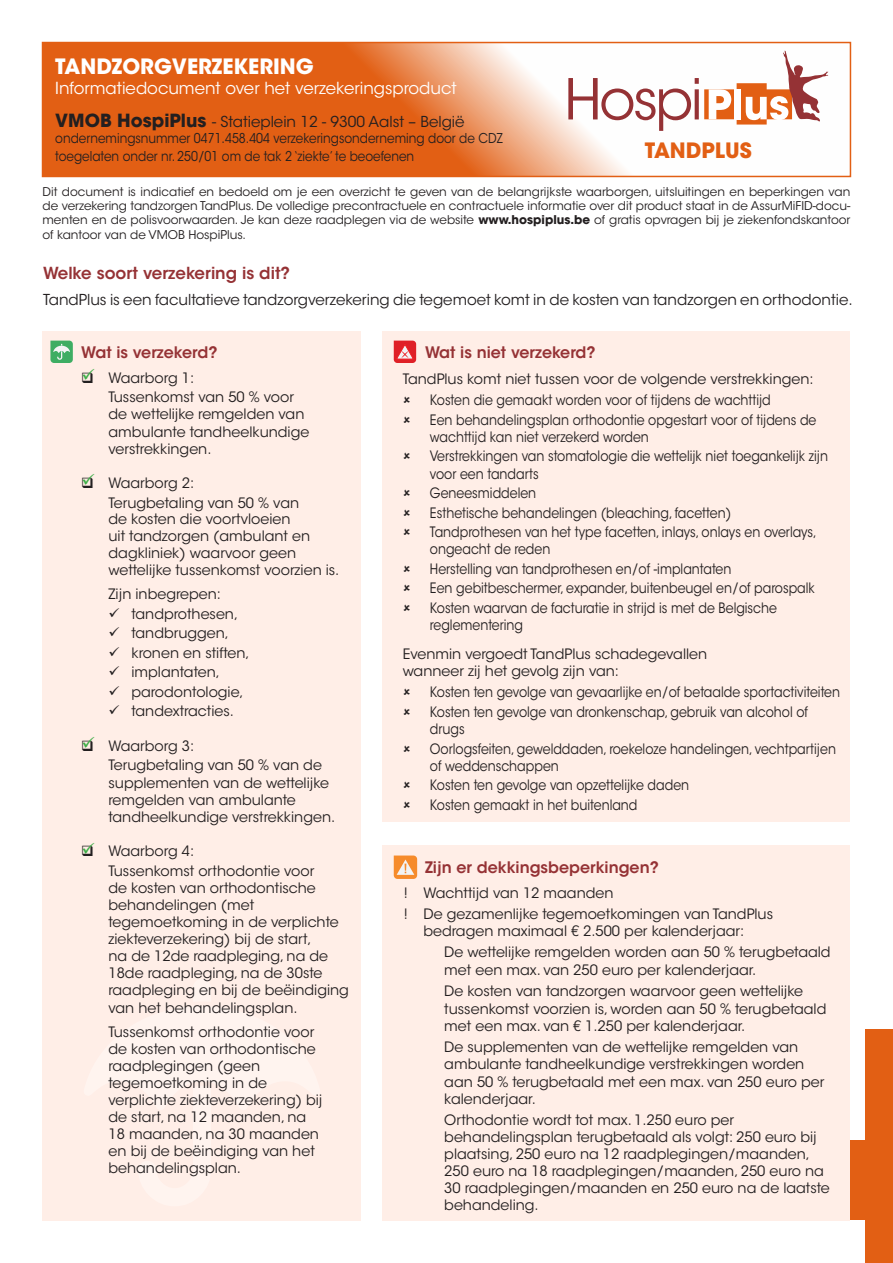
<style>
.page{position:relative;width:893px;height:1263px;background:#fff}
.page>*{position:absolute;margin:0;border:0;box-sizing:border-box;transform-origin:0 0}
.t1{font:700 21px "ITC Avant Garde Std";color:#fff}
.t2{font:700 21px "ITC Avant Garde Std";color:#e25f14}
.t3{font:16.5px "ITC Avant Garde Std";color:#fff}
.t4{font:600 16.5px "ITC Avant Garde Std";color:#953235}
.t5{font:600 15.75px "ITC Avant Garde Std";color:#953235}
.t6{font:15px "ITC Avant Garde Std";color:#231f20}
.t7{font:14.25px/17.1px "ITC Avant Garde Std";color:#231f20}
.t8{font:14.25px/17.1px "ITC Avant Garde Std";color:#231f20;scale:.88 1}
.t9{font:13.5px/18px "ITC Avant Garde Std";color:#231f20;scale:.89 1}
.t10{font:12px/14.4px "ITC Avant Garde Std";color:#231f20;text-align:justify}
.s1{font-weight:700;font-size:18px}
.s2{font-weight:700}
</style>
<div class="page">
<div style="left:43px;top:331px;width:318px;height:889px;background:#ffeee7"></div>
<svg style="left:45px;top:45px;width:784px;height:129px;fill:#e25f14"></svg>
<div style="left:42px;top:42px;width:809px;height:135px;border:2px solid #e25f14"></div>
<div style="left:865px;top:1030px;width:28px;height:233px;background:#e25f14"></div>
<div style="left:850px;top:1141px;width:43px;height:79px;background:#e25f14"></div>
<svg style="left:568px;top:51px;width:260px;height:80px"></svg>
<div style="left:383px;top:331px;width:467px;height:491px;background:#ffeee7"></div>
<div style="left:383px;top:844px;width:467px;height:376px;background:#ffeee7"></div>
<svg style="left:50px;top:341px;width:23px;height:22px"></svg>
<svg style="left:394px;top:341px;width:22px;height:22px"></svg>
<svg style="left:394px;top:855px;width:23px;height:24px"></svg>
<p class="t1" style="left:55px;top:53px;width:260px">TANDZORGVERZEKERING</p>
<p class="t3" style="left:55px;top:78px;width:403px">Informatiedocument over het verzekeringsproduct</p>
<p class="t6" style="left:55px;top:112px;width:411px"><span class="s1">VMOB HospiPlus</span> - Statieplein 12 - 9300 Aalst – België</p>
<p class="t9" style="left:55px;top:129px;width:504px">ondernemingsnummer 0471.458.404 verzekeringsonderneming door de CDZ toegelaten onder nr. 250/01 om de tak 2 ‘ziekte’ te beoefenen</p>
<p class="t10" style="left:43px;top:184px;width:809px">Dit document is indicatief en bedoeld om je een overzicht te geven van de belangrijkste waarborgen, uitsluitingen en beperkingen van de verzekering tandzorgen TandPlus. De volledige precontractuele en contractuele informatie over dit product staat in de AssurMiFID-docu&shy;menten en de polisvoorwaarden. Je kan deze raadplegen via de website <span class="s2">www.hospiplus.be</span> of gratis opvragen bij je ziekenfondskantoor of kantoor van de VMOB HospiPlus.</p>
<p class="t4" style="left:43px;top:263px;width:249px">Welke soort verzekering is dit?</p>
<p class="t6" style="left:43px;top:290px;width:811px">TandPlus is een facultatieve tandzorgverzekering die tegemoet komt in de kosten van tandzorgen en orthodontie.</p>
<p class="t5" style="left:81px;top:343px;width:138px">Wat is verzekerd?</p>
<p class="t7" style="left:81px;top:369px;width:114px">❑ Waarborg 1:</p>
<p class="t7" style="left:109px;top:389px;width:202px">Tussenkomst van 50 % voor de wettelijke remgelden van ambulante tandheelkundige verstrekkingen.</p>
<p class="t7" style="left:81px;top:475px;width:114px">❑ Waarborg 2:</p>
<p class="t7" style="left:109px;top:494px;width:232px">Terugbetaling van 50 % van<br>de kosten die voortvloeien<br>uit tandzorgen (ambulant en dagkliniek) waarvoor geen wettelijke tussenkomst voorzien is.</p>
<p class="t7" style="left:109px;top:586px;width:114px">Zijn inbegrepen:</p>
<p class="t7" style="left:109px;top:605px;width:131px">✓ tandprothesen,</p>
<p class="t7" style="left:109px;top:625px;width:122px">✓ tandbruggen,</p>
<p class="t7" style="left:109px;top:644px;width:143px">✓ kronen en stiften,</p>
<p class="t7" style="left:109px;top:664px;width:113px">✓ implantaten,</p>
<p class="t7" style="left:109px;top:683px;width:137px">✓ parodontologie,</p>
<p class="t7" style="left:109px;top:703px;width:127px">✓ tandextracties.</p>
<p class="t7" style="left:109px;top:736px;width:215px;line-height:19.5px;text-indent:-27px">❑ Waarborg 3:<br>Terugbetaling van 50 % van de</p>
<p class="t7" style="left:109px;top:774px;width:228px">supplementen van de wettelijke remgelden van ambulante tandheelkundige verstrekkingen.</p>
<p class="t7" style="left:81px;top:843px;width:114px">❑ Waarborg 4:</p>
<p class="t7" style="left:109px;top:862px;width:242px">Tussenkomst orthodontie voor<br>de kosten van orthodontische behandelingen (met tegemoetkoming in de verplichte ziekteverzekering) bij de start,<br>na de 12de raadpleging, na de<br>18de raadpleging, na de 30ste raadpleging en bij de beëindiging van het behandelingsplan.</p>
<p class="t7" style="left:109px;top:1023px;width:216px">Tussenkomst orthodontie voor de kosten van orthodontische raadplegingen (geen tegemoetkoming in de verplichte ziekteverzekering) bij de start, na 12 maanden, na<br>18 maanden, na 30 maanden en bij de beëindiging van het behandelingsplan.</p>
<p class="t2" style="left:645px;top:136px;width:108px">TANDPLUS</p>
<p class="t5" style="left:425px;top:343px;width:172px">Wat is niet verzekerd?</p>
<p class="t7" style="left:403px;top:370px;width:412px">TandPlus komt niet tussen voor de volgende verstrekkingen:</p>
<p class="t8" style="left:430px;top:392px;width:389px">Kosten die gemaakt worden voor of tijdens de wachttijd</p>
<p class="t8" style="left:430px;top:411px;width:441px">Een behandelingsplan orthodontie opgestart voor of tijdens de wachttijd kan niet verzekerd worden</p>
<p class="t8" style="left:430px;top:448px;width:454px">Verstrekkingen van stomatologie die wettelijk niet toegankelijk zijn voor een tandarts</p>
<p class="t8" style="left:430px;top:484px;width:122px">Geneesmiddelen</p>
<p class="t8" style="left:430px;top:504px;width:344px">Esthetische behandelingen (bleaching, facetten)</p>
<p class="t8" style="left:430px;top:523px;width:441px">Tandprothesen van het type facetten, inlays, onlays en overlays, ongeacht de reden</p>
<p class="t8" style="left:430px;top:560px;width:344px">Herstelling van tandprothesen en/of -implantaten</p>
<p class="t8" style="left:430px;top:580px;width:439px">Een gebitbeschermer, expander, buitenbeugel en/of parospalk</p>
<p class="t8" style="left:430px;top:599px;width:396px">Kosten waarvan de facturatie in strijd is met de Belgische reglementering</p>
<p class="t7" style="left:403px;top:645px;width:306px">Evenmin vergoedt TandPlus schadegevallen</p>
<p class="t7" style="left:403px;top:662px;width:218px">wanneer zij het gevolg zijn van:</p>
<p class="t8" style="left:430px;top:684px;width:468px">Kosten ten gevolge van gevaarlijke en/of betaalde sportactiviteiten</p>
<p class="t8" style="left:430px;top:703px;width:431px">Kosten ten gevolge van dronkenschap, gebruik van alcohol of drugs</p>
<p class="t8" style="left:430px;top:740px;width:463px">Oorlogsfeiten, gewelddaden, roekeloze handelingen, vechtpartijen of weddenschappen</p>
<p class="t8" style="left:430px;top:777px;width:296px">Kosten ten gevolge van opzettelijke daden</p>
<p class="t8" style="left:430px;top:796px;width:237px">Kosten gemaakt in het buitenland</p>
<p class="t5" style="left:425px;top:858px;width:235px">Zijn er dekkingsbeperkingen?</p>
<p class="t7" style="left:404px;top:884px;width:211px">! Wachttijd van 12 maanden</p>
<p class="t7" style="left:424px;top:906px;width:351px;text-indent:-20px">! De gezamenlijke tegemoetkomingen van TandPlus bedragen maximaal € 2.500 per kalenderjaar:</p>
<p class="t7" style="left:444px;top:943px;width:388px;line-height:18px">De wettelijke remgelden worden aan 50 % terugbetaald met een max. van 250 euro per kalenderjaar.</p>
<p class="t7" style="left:444px;top:982px;width:384px;line-height:17.5px">De kosten van tandzorgen waarvoor geen wettelijke tussenkomst voorzien is, worden aan 50 % terugbetaald met een max. van € 1.250 per kalenderjaar.</p>
<p class="t7" style="left:444px;top:1039px;width:382px">De supplementen van de wettelijke remgelden van ambulante tandheelkundige verstrekkingen worden aan 50 % terugbetaald met een max. van 250 euro per kalenderjaar.</p>
<p class="t7" style="left:444px;top:1111px;width:387px">Orthodontie wordt tot max. 1.250 euro per behandelingsplan terugbetaald als volgt: 250 euro bij plaatsing, 250 euro na 12 raadplegingen/maanden, 250 euro na 18 raadplegingen/maanden, 250 euro na 30 raadplegingen/maanden en 250 euro na de laatste behandeling.</p>
</div>
